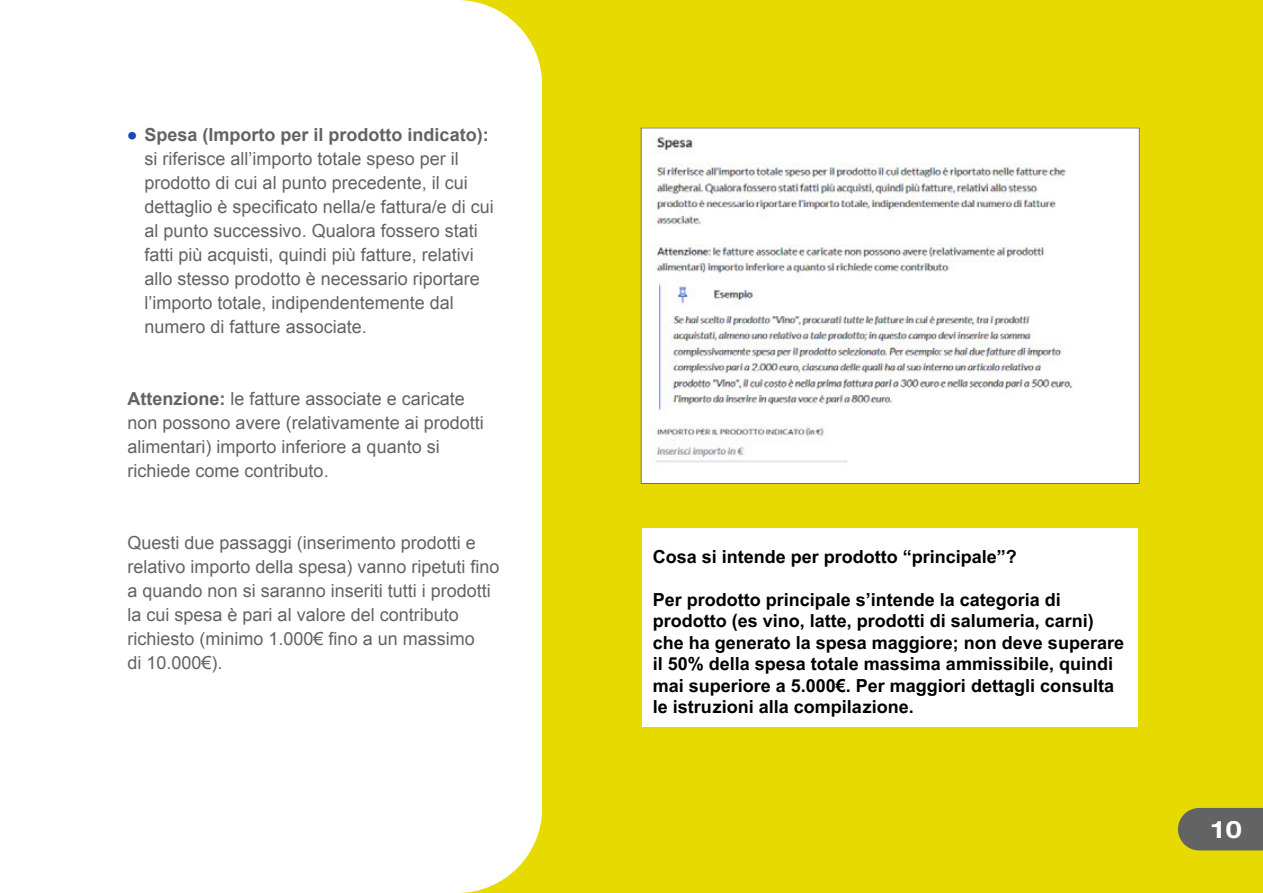
<style>
.page{position:relative;width:1263px;height:893px;background:#fff}
.page>*{position:absolute;margin:0;border:0;box-sizing:border-box;transform-origin:0 0}
.t1{font:700 24px "Helvetica Neue LT Std";color:#fff;scale:1.2 1}
.t2{font:18px/24px "Arial";color:#636363}
.t3{font:700 18px/21.5px "Arial Unicode MS";color:#000}
.s1{font-weight:700;font-size:27px;color:#1b49b6}
.s2{font-weight:700}
</style>
<div class="page">
<div style="left:542px;top:0;width:721px;height:893px;background:#e6da00"></div>
<svg style="left:460px;top:0;width:82px;height:79px"></svg>
<svg style="left:459px;top:814px;width:83px;height:79px"></svg>
<img style="left:643px;top:130px;width:495px;height:352px">
<div style="left:1178px;top:808px;width:85px;height:42px;background:#636363"></div>
<div style="left:642px;top:529px;width:495px;height:198px;background:#fff"></div>
<p class="t2" style="left:145px;top:123px;width:351px;text-indent:-17px"><span class="s1">•</span> <span class="s2">Spesa (Importo per il prodotto indicato): </span>si riferisce all’importo totale speso per il prodotto di cui al punto precedente, il cui dettaglio è specificato nella/e fattura/e di cui al punto successivo. Qualora fossero stati fatti più acquisti, quindi più fatture, relativi allo stesso prodotto è necessario riportare l’importo totale, indipendentemente dal numero di fatture associate.</p>
<p class="t2" style="left:128px;top:386px;width:358px"><span class="s2">Attenzione:</span> le fatture associate e caricate non possono avere (relativamente ai prodotti alimentari) importo inferiore a quanto si richiede come contributo.</p>
<p class="t2" style="left:128px;top:530px;width:374px">Questi due passaggi (inserimento prodotti e relativo importo della spesa) vanno ripetuti fino a quando non si saranno inseriti tutti i prodotti la cui spesa è pari al valore del contributo richiesto (minimo 1.000€ fino a un massimo<br>di 10.000€).</p>
<p class="t3" style="left:653px;top:545px;width:366px">Cosa si intende per prodotto “principale”?</p>
<p class="t3" style="left:653px;top:588px;width:473px">Per prodotto principale s’intende la categoria di prodotto (es vino, latte, prodotti di salumeria, carni) che ha generato la spesa maggiore; non deve superare il 50% della spesa totale massima ammissibile, quindi mai superiore a 5.000€. Per maggiori dettagli consulta le istruzioni alla compilazione.</p>
<h1 class="t1" style="left:1210px;top:814px;width:28px">10</h1>
</div>
